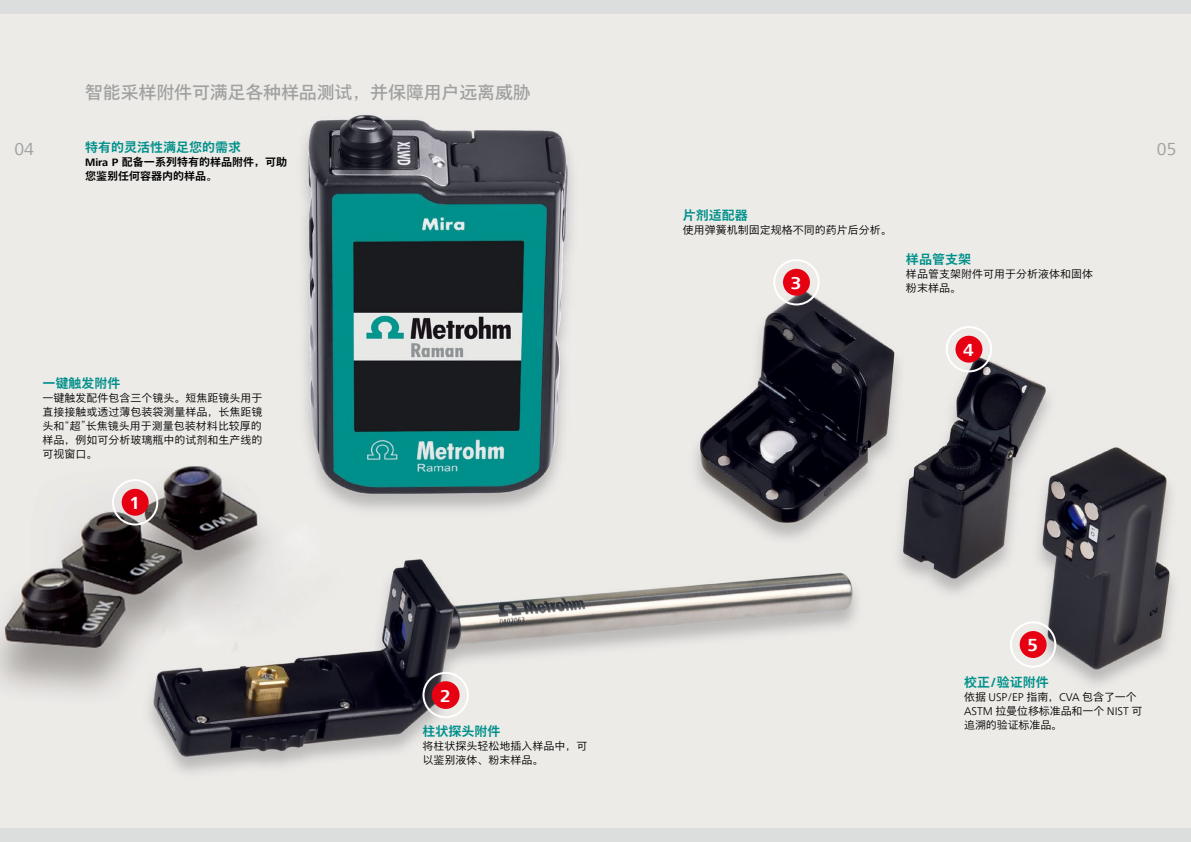
<style>
.page{position:relative;width:1191px;height:842px;background:#fff}
.page>*{position:absolute;margin:0;border:0;box-sizing:border-box;transform-origin:0 0}
.t1{font:18px "M Xiang He Hei SC Pro";letter-spacing:-.01em;color:#9fa0a0}
.t2{font:700 18px "Frutiger Next LT";color:#fff}
.t3{font:18px "Frutiger Next LT";color:#9fa0a0}
.t4{font:700 13px "M Xiang He Hei SC Pro";color:#00908c}
.t5{font:300 11px/14px "M Xiang He Hei SC Pro";color:#000}
.t6{font:700 11px/14px "M Xiang He Hei SC Pro";color:#000}
.s1{font-family:"Frutiger Next LT"}
.s2{font-family:"Neue Frutiger World"}
</style>
<div class="page">
<div style="left:595px;top:828px;width:596px;height:14px;background:#dcdddd"></div>
<div style="left:0;top:828px;width:595px;height:14px;background:#dcdddd"></div>
<div style="left:595px;top:0;width:596px;height:14px;background:#dcdddd"></div>
<div style="left:0;top:0;width:595px;height:14px;background:#dcdddd"></div>
<img style="left:0;top:14px;width:1191px;height:814px">
<div style="left:112px;top:479px;width:46px;height:46px;border:2px solid #fff;border-radius:50%"></div>
<div style="left:122px;top:489px;width:27px;height:27px;background:#e60012;border-radius:50%"></div>
<div style="left:773px;top:259px;width:46px;height:46px;border:2px solid #fff;border-radius:50%"></div>
<div style="left:783px;top:269px;width:27px;height:27px;background:#e60012;border-radius:50%"></div>
<div style="left:945px;top:326px;width:47px;height:46px;border:2px solid #fff;border-radius:50%"></div>
<div style="left:955px;top:336px;width:27px;height:27px;background:#e60012;border-radius:50%"></div>
<div style="left:422px;top:672px;width:47px;height:46px;border:2px solid #fff;border-radius:50%"></div>
<div style="left:432px;top:681px;width:27px;height:28px;background:#e60012;border-radius:50%"></div>
<div style="left:1010px;top:621px;width:46px;height:47px;border:2px solid #fff;border-radius:50%"></div>
<div style="left:1019px;top:631px;width:27px;height:27px;background:#e60012;border-radius:50%"></div>
<h1 class="t1" style="left:85px;top:81px;width:447px">智能采样附件可满足各种样品测试，并保障用户远离威胁</h1>
<h1 class="t3" style="left:14px;top:139px;width:21px">04</h1>
<p class="t4" style="left:85px;top:139px;width:157px">特有的灵活性满足您的需求</p>
<h1 class="t3" style="left:1157px;top:139px;width:21px">05</h1>
<p class="t6" style="left:85px;top:155px;width:203px"><span class="s1">Mira P</span> 配备一系列特有的样品附件，可助您鉴别任何容器内的样品。</p>
<p class="t4" style="left:43px;top:375px;width:80px">一键触发附件</p>
<p class="t5" style="left:43px;top:391px;width:222px;text-align:justify">一键触发配件包含三个镜头。短焦距镜头用于直接接触或透过薄包装袋测量样品，长焦距镜头和“超”长焦镜头用于测量包装材料比较厚的样品，例如可分析玻璃瓶中的试剂和生产线的可视窗口。</p>
<h1 class="t2" style="left:129px;top:493px;width:12px">1</h1>
<p class="t4" style="left:682px;top:207px;width:66px">片剂适配器</p>
<p class="t5" style="left:682px;top:223px;width:210px">使用弹簧机制固定规格不同的药片后分析。</p>
<h1 class="t2" style="left:790px;top:273px;width:12px">3</h1>
<p class="t4" style="left:906px;top:251px;width:66px">样品管支架</p>
<p class="t5" style="left:906px;top:267px;width:188px">样品管支架附件可用于分析液体和固体粉末样品。</p>
<h1 class="t2" style="left:963px;top:340px;width:12px">4</h1>
<h1 class="t2" style="left:440px;top:685px;width:12px">2</h1>
<p class="t4" style="left:422px;top:723px;width:79px">柱状探头附件</p>
<p class="t5" style="left:422px;top:738px;width:166px">将柱状探头轻松地插入样品中，可以鉴别液体、粉末样品。</p>
<h1 class="t2" style="left:1027px;top:635px;width:12px">5</h1>
<p class="t4" style="left:964px;top:674px;width:86px">校正<span class="s2">/</span>验证附件</p>
<p class="t5" style="left:964px;top:690px;width:180px">依据 <span class="s2">USP/EP</span> 指南，<span class="s2">CVA</span> 包含了一个<br><span class="s2">ASTM</span> 拉曼位移标准品和一个 <span class="s2">NIST</span> 可追溯的验证标准品。</p>
</div>
